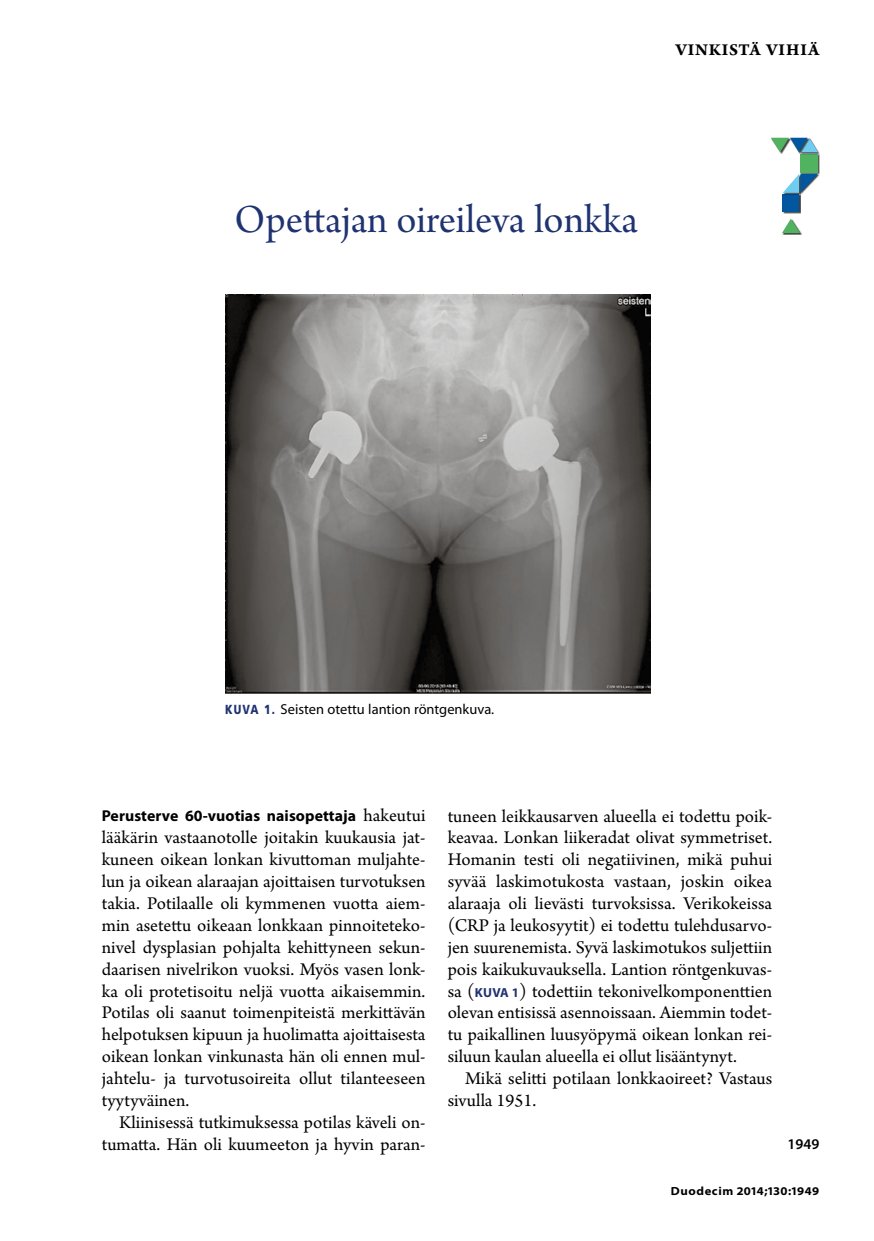
<style>
.page{position:relative;width:874px;height:1241px;background:#fff}
.page>*{position:absolute;margin:0;border:0;box-sizing:border-box;transform-origin:0 0}
.t1{font:42px "Arno Pro Subhead";color:#203371}
.t2{font:18.9px/21.9px "Arno Pro";color:#000;text-align:justify}
.t3{font:17.5px "Arno Pro Bold Sm Text";letter-spacing:.05em;color:#000}
.t4{font:700 15.75px "Myriad Pro";letter-spacing:.005em;color:#000}
.t5{font:600 14.88px "Myriad Pro";color:#000}
.t6{font:14.35px "Myriad Pro";color:#000}
.t7{font:700 semi-expanded 11.9px "Myriad Pro";letter-spacing:.05em;color:#000}
.s1{font-family:"Frutiger LT Std";font-weight:900;font-size:13.12px;color:#203371}
.s2{font-family:"Arno Pro";font-weight:400;font-size:18.9px}
.s3{font-family:"Myriad Pro";font-weight:700;font-size:13.12px;color:#203371}
</style>
<div class="page">
<div style="left:800px;top:153px;width:19px;height:21px;background:#51b25f"></div>
<div style="left:782px;top:194px;width:18px;height:20px;background:#000;opacity:.75"></div>
<div style="left:782px;top:194px;width:16px;height:18px;background:#00579f"></div>
<div style="left:770px;top:138px;width:20px;height:16px;background:#000;opacity:.75"></div>
<div style="left:782px;top:174px;width:18px;height:21px;background:#000;opacity:.75"></div>
<div style="left:800px;top:174px;width:19px;height:20px;background:#000;opacity:.75"></div>
<svg style="left:782px;top:174px;width:35px;height:19px"></svg>
<div style="left:800px;top:138px;width:19px;height:16px;background:#000;opacity:.75"></div>
<div style="left:789px;top:138px;width:20px;height:16px;background:#000;opacity:.75"></div>
<svg style="left:770px;top:138px;width:47px;height:14px"></svg>
<div style="left:781px;top:219px;width:20px;height:16px;background:#000;opacity:.75"></div>
<svg style="left:781px;top:219px;width:18px;height:14px"></svg>
<img style="left:225px;top:294px;width:425px;height:399px">
<p class="t3" style="left:675px;top:39px;width:145px">VINKISTÄ VIHIÄ</p>
<h1 class="t1" style="left:234px;top:196px;width:404px">Opettajan oireileva lonkka</h1>
<p class="t6" style="left:225px;top:700px;width:270px"><span class="s1">KUVA 1.</span> Seisten otettu lantion röntgenkuva.</p>
<p class="t4" style="left:102px;top:805px;width:325px">Perusterve 60-vuotias naisopettaja <span class="s2">hakeutui</span></p>
<p class="t2" style="left:102px;top:827px;width:325px">lääkärin vastaanotolle joitakin kuukausia jat&shy;kuneen oikean lonkan kivuttoman muljahte&shy;lun ja oikean alaraajan ajoittaisen turvotuksen takia. Potilaalle oli kymmenen vuotta aiem&shy;min asetettu oikeaan lonkkaan pinnoiteteko&shy;nivel dysplasian pohjalta kehittyneen sekun&shy;daarisen nivelrikon vuoksi. Myös vasen lonk&shy;ka oli protetisoitu neljä vuotta aikaisemmin.<br>Potilas oli saanut toimenpiteistä merkittävän helpotuksen kipuun ja huolimatta ajoittaisesta oikean lonkan vinkunasta hän oli ennen mul&shy;jahtelu- ja turvotusoireita ollut tilanteeseen tyytyväinen.</p>
<p class="t2" style="left:102px;top:1112px;width:325px;text-align:right">Kliinisessä tutkimuksessa potilas käveli on&shy;tumatta. Hän oli kuumeeton ja hyvin paran-</p>
<p class="t2" style="left:447px;top:805px;width:326px">tuneen leikkausarven alueella ei todettu poik&shy;keavaa. Lonkan liikeradat olivat symmetriset.<br>Homanin testi oli negatiivinen, mikä puhui syvää laskimotukosta vastaan, joskin oikea alaraaja oli lievästi turvoksissa. Verikokeissa (CRP ja leukosyytit) ei todettu tulehdusarvo&shy;jen suurenemista. Syvä laskimotukos suljettiin pois kaikukuvauksella. Lantion röntgenkuvas&shy;sa (<span class="s3">KUVA 1</span>) todettiin tekonivelkomponenttien olevan entisissä asennoissaan. Aiemmin todet&shy;tu paikallinen luusyöpymä oikean lonkan rei&shy;siluun kaulan alueella ei ollut lisääntynyt.</p>
<p class="t2" style="left:447px;top:1068px;width:326px;text-indent:17px">Mikä selitti potilaan lonkkaoireet? Vastaus sivulla 1951.</p>
<p class="t5" style="left:787px;top:1134px;width:33px">1949</p>
<p class="t7" style="left:670px;top:1182px;width:150px">Duodecim 2014;130:1949</p>
</div>
